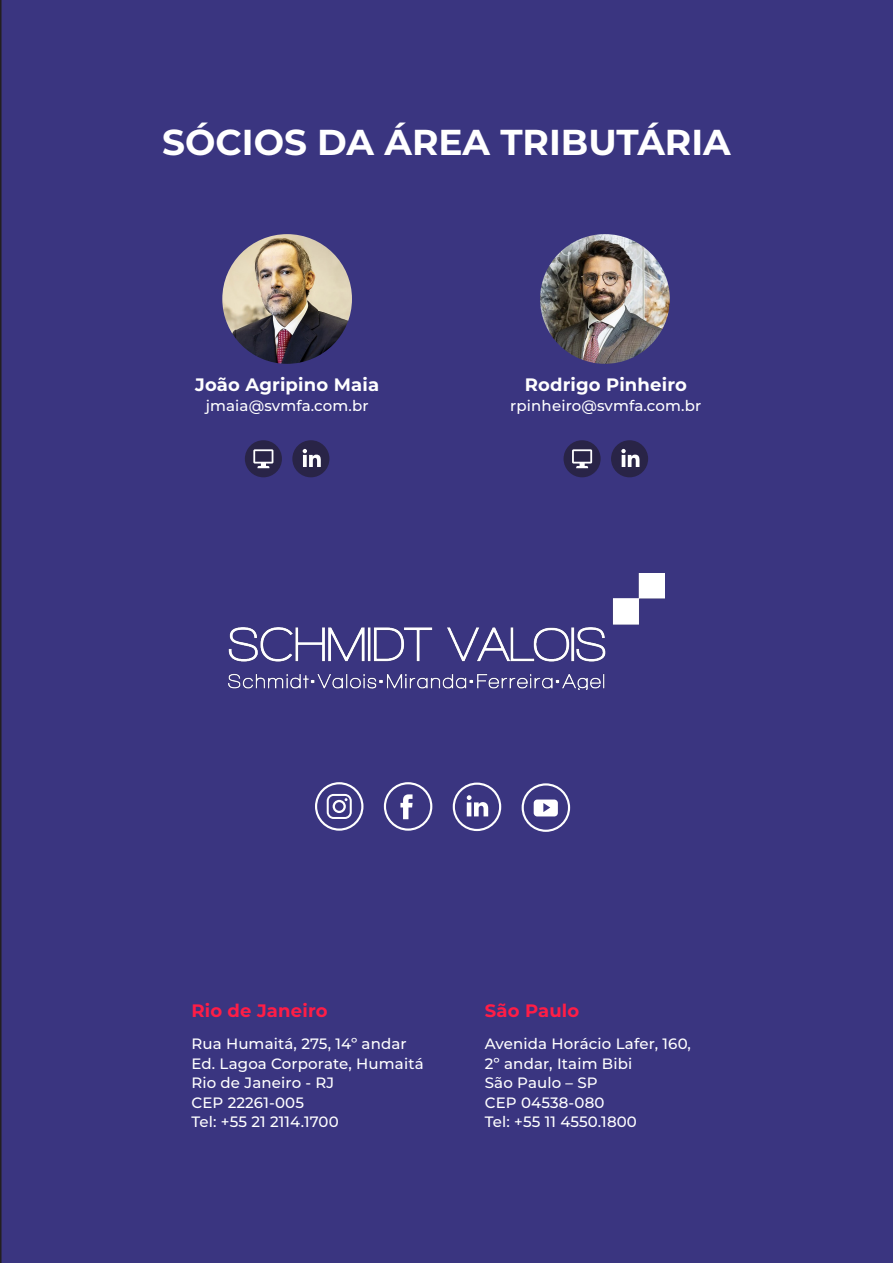
<style>
.page{position:relative;width:893px;height:1263px;background:#3a3580}
.page>*{position:absolute;margin:0;border:0;box-sizing:border-box;transform-origin:0 0}
.t1{font:700 36px "Montserrat";color:#fff}
.t2{font:700 18px "Montserrat";letter-spacing:.01em;color:#fff}
.t3{font:700 18px "Montserrat";letter-spacing:.01em;color:#ff1d46}
.t4{font:500 15px/19.5px "Montserrat";letter-spacing:.01em;color:#fff}
</style>
<div class="page">
<img style="left:540px;top:234px;width:130px;height:130px;border-radius:65px">
<img style="left:229px;top:573px;width:435px;height:117px">
<svg style="left:315px;top:782px;width:48px;height:49px"></svg>
<svg style="left:384px;top:782px;width:48px;height:49px"></svg>
<svg style="left:453px;top:782px;width:48px;height:49px"></svg>
<svg style="left:522px;top:783px;width:48px;height:49px"></svg>
<div style="left:292px;top:440px;width:37px;height:37px;background:#292447;border-radius:50%"></div>
<svg style="left:303px;top:449px;width:18px;height:18px"></svg>
<div style="left:245px;top:440px;width:37px;height:37px;background:#292447;border-radius:50%"></div>
<svg style="left:253px;top:449px;width:20px;height:19px"></svg>
<div style="left:611px;top:440px;width:37px;height:37px;background:#292447;border-radius:50%"></div>
<svg style="left:621px;top:449px;width:18px;height:18px"></svg>
<div style="left:564px;top:440px;width:37px;height:37px;background:#292447;border-radius:50%"></div>
<svg style="left:572px;top:449px;width:20px;height:19px"></svg>
<img style="left:222px;top:234px;width:130px;height:130px;border-radius:65px">
<p class="t1" style="left:162px;top:117px;width:570px">SÓCIOS DA ÁREA TRIBUTÁRIA</p>
<p class="t2" style="left:195px;top:372px;width:186px">João Agripino Maia</p>
<p class="t4" style="left:206px;top:395px;width:164px">jmaia@svmfa.com.br</p>
<p class="t2" style="left:525px;top:372px;width:164px">Rodrigo Pinheiro</p>
<p class="t4" style="left:510px;top:395px;width:193px">rpinheiro@svmfa.com.br</p>
<p class="t3" style="left:191px;top:997px;width:138px">Rio de Janeiro</p>
<p class="t4" style="left:191px;top:1033px;width:234px">Rua Humaitá, 275, 14º andar<br>Ed. Lagoa Corporate, Humaitá</p>
<p class="t4" style="left:191px;top:1072px;width:144px">Rio de Janeiro - RJ</p>
<p class="t4" style="left:191px;top:1092px;width:114px">CEP 22261-005</p>
<p class="t4" style="left:191px;top:1111px;width:149px">Tel: +55 21 2114.1700</p>
<p class="t3" style="left:485px;top:997px;width:96px">São Paulo</p>
<p class="t4" style="left:485px;top:1033px;width:208px">Avenida Horácio Lafer, 160,<br>2º andar, Itaim Bibi</p>
<p class="t4" style="left:485px;top:1072px;width:114px">São Paulo – SP</p>
<p class="t4" style="left:485px;top:1092px;width:121px">CEP 04538-080</p>
<p class="t4" style="left:485px;top:1111px;width:154px">Tel: +55 11 4550.1800</p>
</div>
